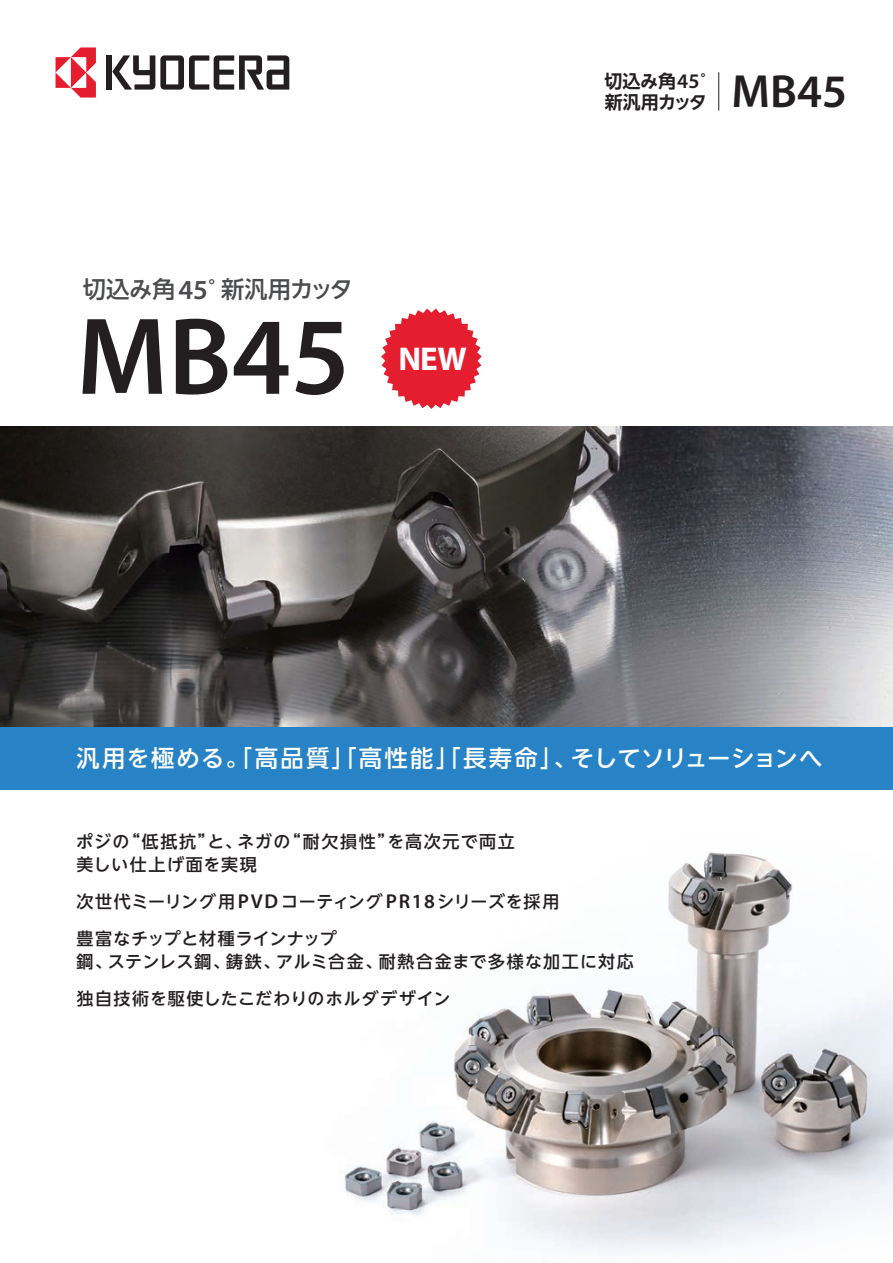
<style>
.page{position:relative;width:893px;height:1263px;background:#fff}
.page>*{position:absolute;margin:0;border:0;box-sizing:border-box;transform-origin:0 0}
.t1{font:600 110.55px "Myriad Pro";color:#231f20}
.t2{font:600 46.65px "Myriad Pro";color:#231f20}
.t3{font:700 33px "Myriad Pro";color:#fff}
.t4{font:500 23.4px "UD Shin Go NT Pro";letter-spacing:.045em;color:#fff}
.t5{font:500 23.4px "UD Shin Go NT Pro";letter-spacing:-.02em;color:#4b4c4d}
.t6{font:700 18px/21.3px "UD Shin Go NT Pro De";letter-spacing:-.015em;color:#231f20}
.t7{font:500 16.95px/37.2px "UD Shin Go NT Pro";letter-spacing:.055em;color:#231f20}
.t8{font:500 16.95px/37.2px "UD Shin Go NT Pro";letter-spacing:.035em;color:#231f20}
.t9{font:500 16.95px/22.4px "UD Shin Go NT Pro";letter-spacing:.095em;color:#231f20}
.s1{font-family:"Myriad Pro";font-weight:600;font-size:27.6px}
.s2{font-family:"Myriad Pro";font-weight:600;font-size:20.7px}
.s3{font-size:16.95px}
.s4{font-family:"Myriad Pro";font-weight:600;font-size:20.1px}
</style>
<div class="page">
<div style="left:0;top:726px;width:893px;height:63px;background:#2783c5"></div>
<img style="left:344px;top:852px;width:549px;height:399px">
<img style="left:0;top:426px;width:893px;height:300px">
<div style="left:106px;top:55px;width:6px;height:35px;background:#231f20"></div>
<svg style="left:112px;top:55px;width:177px;height:35px"></svg>
<svg style="left:56px;top:47px;width:40px;height:51px"></svg>
<hr style="left:718px;top:72px;width:1px;height:39px;background:#231f20">
<svg style="left:371px;top:308px;width:121px;height:120px"></svg>
<h3 class="t5" style="left:83px;top:270px;width:271px">切込み角<span class="s1">45</span>°新汎用カッタ</h3>
<h1 class="t1" style="left:77px;top:286px;width:275px">MB45</h1>
<h3 class="t3" style="left:399px;top:337px;width:70px">NEW</h3>
<p class="t6" style="left:604px;top:70px;width:115px">切込み角<span class="s2">45</span><span class="s3">°</span>新汎用カッタ</p>
<h2 class="t2" style="left:732px;top:62px;width:117px">MB45</h2>
<h3 class="t4" style="left:77px;top:739px;width:748px">汎用を極める。「高品質」「高性能」「長寿命」、そしてソリューションへ</h3>
<p class="t9" style="left:76px;top:830px;width:440px">ポジの“低抵抗”と、ネガの“耐欠損性”を高次元で両立美しい仕上げ面を実現</p>
<p class="t8" style="left:77px;top:882px;width:484px">次世代ミーリング用<span class="s4">PVD</span> コーティング <span class="s4">PR18</span>シリーズを採用豊富なチップと材種ラインナップ</p>
<p class="t7" style="left:77px;top:942px;width:559px">鋼、ステンレス鋼、鋳鉄、アルミ合金、耐熱合金まで多様な加工に対応独自技術を駆使したこだわりのホルダデザイン</p>
</div>
